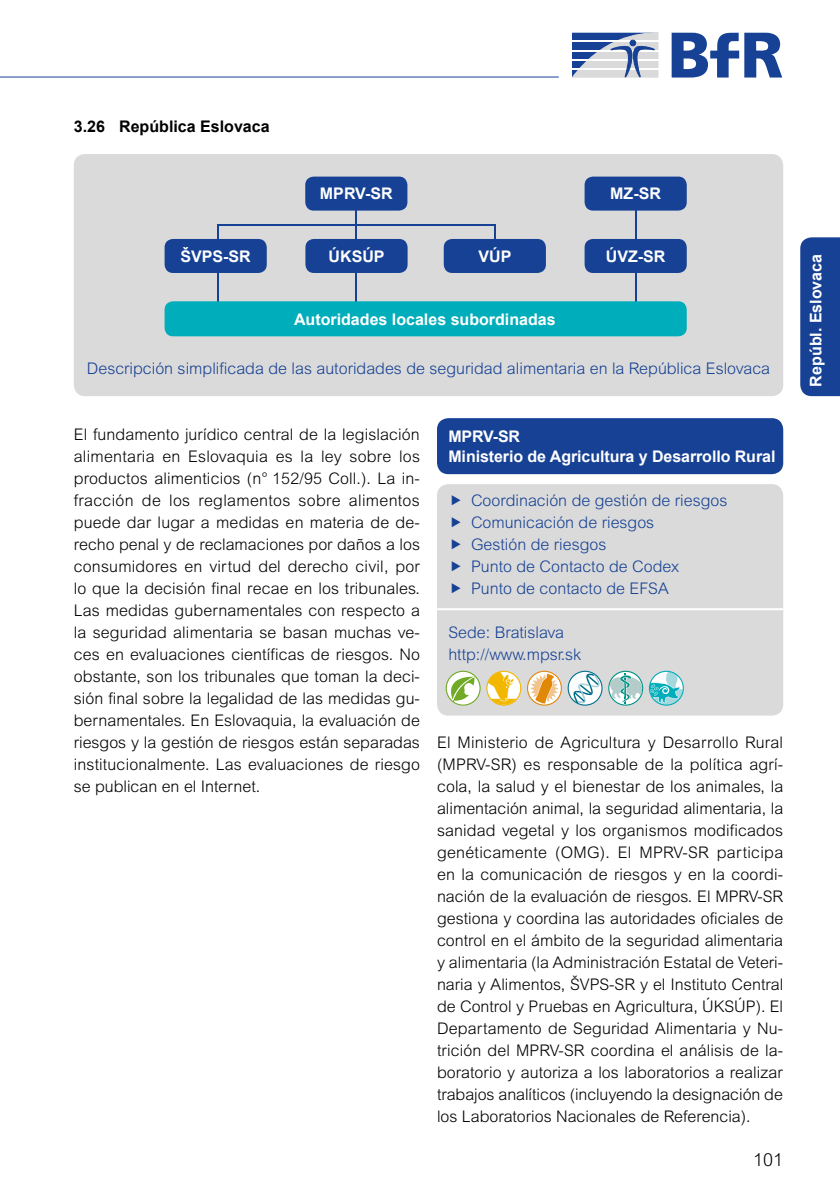
<style>
.page{position:relative;width:840px;height:1191px;background:#fff}
.page>*{position:absolute;margin:0;border:0;box-sizing:border-box;transform-origin:0 0}
.t1{font:300 18px "Arial MT Pro";color:#000}
.Fließtext{font:300 16px/22px "Arial MT Pro";color:#000;text-align:justify}
.Fließtext-2{font:300 16px "Arial MT Pro";color:#164194}
.Blauer_Kasten_Übersc{font:700 16px "Arial";color:#fff}
.Head_02{font:700 16px "Arial";color:#000}
</style>
<div class="page">
<svg style="left:572px;top:33px;width:86px;height:45px"></svg>
<svg style="left:744px;top:33px;width:37px;height:45px"></svg>
<svg style="left:671px;top:33px;width:67px;height:45px"></svg>
<hr style="left:0;top:77px;width:558px;height:1px;background:#164194">
<div style="left:800px;top:237px;width:39px;height:159px;background:#164194"></div>
<div style="left:74px;top:154px;width:708px;height:242px;background:#dadada;border-radius:11px"></div>
<hr style="left:634px;top:206px;width:2px;height:100px;background:#164194">
<hr style="left:217px;top:224px;width:2px;height:89px;background:#164194">
<svg style="left:494px;top:226px;width:1px;height:13px"></svg>
<hr style="left:355px;top:205px;width:2px;height:102px;background:#164194">
<hr style="left:218px;top:224px;width:277px;height:2px;background:#164194">
<div style="left:584px;top:177px;width:102px;height:34px;background:#164194;border-radius:9px"></div>
<div style="left:164px;top:239px;width:102px;height:34px;background:#164194;border-radius:9px"></div>
<div style="left:584px;top:239px;width:102px;height:34px;background:#164194;border-radius:9px"></div>
<div style="left:164px;top:301px;width:522px;height:35px;background:#00adba;border-radius:9px"></div>
<div style="left:305px;top:177px;width:102px;height:34px;background:#164194;border-radius:9px"></div>
<div style="left:305px;top:239px;width:102px;height:34px;background:#164194;border-radius:9px"></div>
<div style="left:443px;top:239px;width:102px;height:34px;background:#164194;border-radius:9px"></div>
<div style="left:437px;top:484px;width:345px;height:231px;background:#dadada;border-radius:11px"></div>
<hr style="left:437px;top:608px;width:345px;height:2px;background:#fff">
<div style="left:437px;top:418px;width:345px;height:56px;background:#164194;border-radius:11px"></div>
<svg style="left:445px;top:670px;width:35px;height:35px"></svg>
<svg style="left:486px;top:670px;width:197px;height:35px"></svg>
<p class="Head_02" style="left:74px;top:116px;width:197px">3.26 República Eslovaca</p>
<p class="Blauer_Kasten_Übersc" style="left:320px;top:183px;width:74px">MPRV-SR</p>
<p class="Blauer_Kasten_Übersc" style="left:610px;top:183px;width:52px">MZ-SR</p>
<p class="Blauer_Kasten_Übersc" style="left:180px;top:245px;width:72px">ŠVPS-SR</p>
<p class="Blauer_Kasten_Übersc" style="left:605px;top:245px;width:61px">ÚVZ-SR</p>
<p class="Blauer_Kasten_Übersc" style="left:328px;top:245px;width:57px">ÚKSÚP</p>
<p class="Blauer_Kasten_Übersc" style="left:478px;top:245px;width:34px">VÚP</p>
<p class="Blauer_Kasten_Übersc" style="left:294px;top:308px;width:263px">Autoridades locales subordinadas</p>
<p class="Fließtext-2" style="left:87px;top:359px;width:684px">Descripción simplificada de las autoridades de seguridad alimentaria en la República Eslovaca</p>
<p class="Fließtext" style="left:74px;top:424px;width:347px">El fundamento jurídico central de la legislación alimentaria en Eslovaquia es la ley sobre los productos alimenticios (n° 152/95 Coll.). La in&shy;fracción de los reglamentos sobre alimentos puede dar lugar a medidas en materia de de&shy;recho penal y de reclamaciones por daños a los consumidores en virtud del derecho civil, por lo que la decisión final recae en los tribunales.<br>Las medidas gubernamentales con respecto a la seguridad alimentaria se basan muchas ve&shy;ces en evaluaciones científicas de riesgos. No obstante, son los tribunales que toman la deci&shy;sión final sobre la legalidad de las medidas gu&shy;bernamentales. En Eslovaquia, la evaluación de riesgos y la gestión de riesgos están separadas institucionalmente. Las evaluaciones de riesgo se publican en el Internet.</p>
<p class="Blauer_Kasten_Übersc" style="left:448px;top:426px;width:73px">MPRV-SR</p>
<p class="Blauer_Kasten_Übersc" style="left:448px;top:445px;width:328px">Ministerio de Agricultura y Desarrollo Rural</p>
<p class="Fließtext-2" style="left:471px;top:491px;width:258px">Coordinación de gestión de riesgos</p>
<p class="Fließtext-2" style="left:471px;top:513px;width:185px">Comunicación de riesgos</p>
<p class="Fließtext-2" style="left:471px;top:535px;width:137px">Gestión de riesgos</p>
<p class="Fließtext-2" style="left:471px;top:557px;width:209px">Punto de Contacto de Codex</p>
<p class="Fließtext-2" style="left:471px;top:579px;width:199px">Punto de contacto de EFSA</p>
<p class="Fließtext-2" style="left:448px;top:623px;width:117px">Sede: Bratislava</p>
<p class="Fließtext-2" style="left:448px;top:645px;width:134px">http://www.mpsr.sk</p>
<p class="Fließtext" style="left:437px;top:732px;width:347px">El Ministerio de Agricultura y Desarrollo Rural (MPRV-SR) es responsable de la política agrí&shy;cola, la salud y el bienestar de los animales, la alimentación animal, la seguridad alimentaria, la sanidad vegetal y los organismos modificados genéticamente (OMG). El MPRV-SR participa en la comunicación de riesgos y en la coordi&shy;nación de la evaluación de riesgos. El MPRV-SR gestiona y coordina las autoridades oficiales de control en el ámbito de la seguridad alimentaria y alimentaria (la Administración Estatal de Veteri&shy;naria y Alimentos, ŠVPS-SR y el Instituto Central de Control y Pruebas en Agricultura, ÚKSÚP). El Departamento de Seguridad Alimentaria y Nu&shy;trición del MPRV-SR coordina el análisis de la&shy;boratorio y autoriza a los laboratorios a realizar trabajos analíticos (incluyendo la designación de los Laboratorios Nacionales de Referencia).</p>
<p class="t1" style="left:752px;top:1149px;width:32px">101</p>
<p class="Blauer_Kasten_Übersc" style="left:804px;top:386px;width:134px;rotate:-90deg">Repúbl. Eslovaca</p>
</div>
